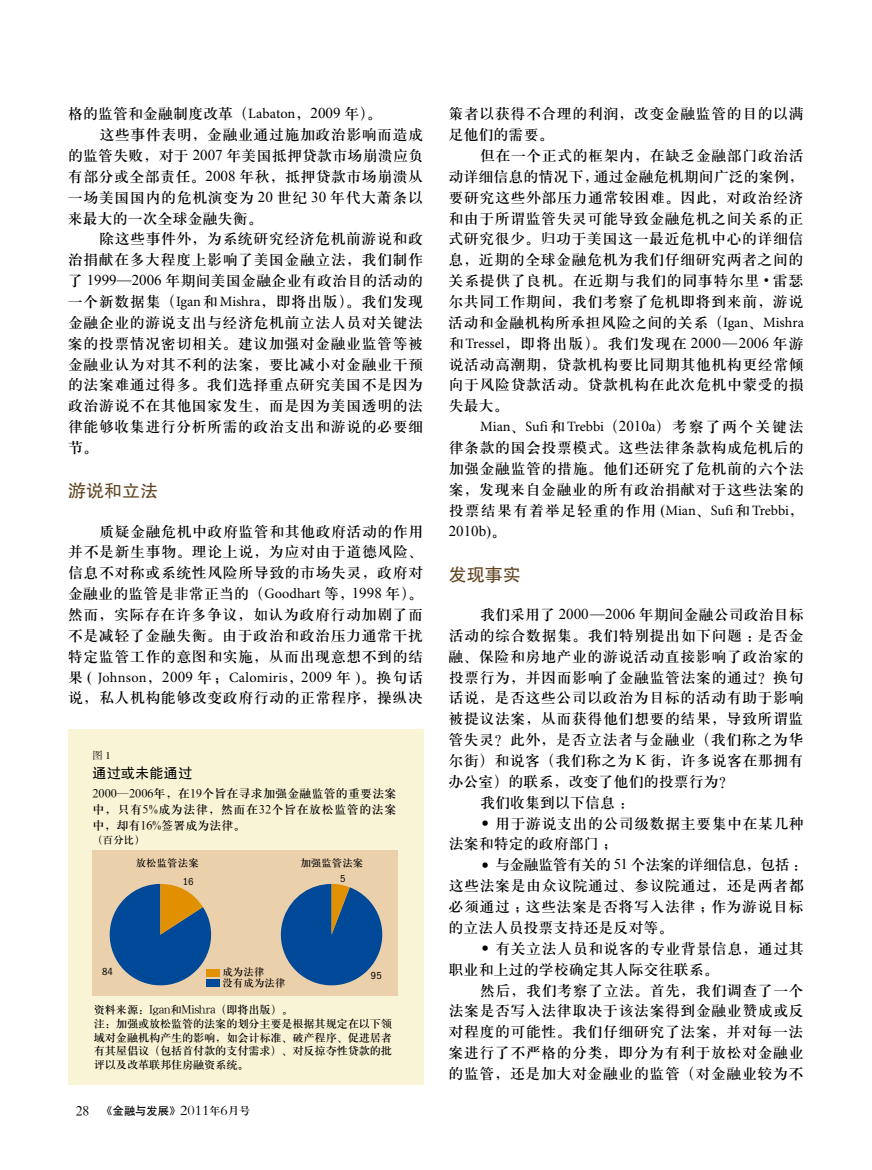
<style>
.page{position:relative;width:872px;height:1170px;background:#fff}
.page>*{position:absolute;margin:0;border:0;box-sizing:border-box;transform-origin:0 0}
.t1{font:18px "FZHTK GBK1 0";color:#624523}
.t2{font:15px/20.9px "H Ya 3 gj";letter-spacing:.03em;color:#000;text-align:justify}
.t3{font:15px "H Ya 3 gj";color:#000}
.t4{font:15px "H Ya 3 gj";letter-spacing:.01em;color:#000}
.t5{font:15px "H Ya 3 gj";letter-spacing:-.04em;color:#000}
.t6{font:15px "Times New Roman";color:#000}
.t7{font:14.25px "Minion Pro";letter-spacing:.01em;color:#000}
.t8{font:14.25px "FZHTK GBK1 0";color:#000}
.t9{font:12px/15.8px "H Ya 3 gj";letter-spacing:.01em;color:#000;text-align:justify}
.t10{font:11.25px/13.5px "H Ya 3 gj";letter-spacing:-.02em;color:#000}
.t11{font:10.95px "H Yb 1 gj";color:#000}
.t12{font:10.5px/11.2px "H Ya 3 gj";color:#000}
.t13{font:condensed 10.5px "ITC Franklin Gothic Std";color:#000}
.t14{font:10.5px "FZSSK GBK1 0";color:#000}
.s1{font-family:"Minion Pro";font-size:14.25px}
.s2{font-family:"Times New Roman"}
.s3{font-family:"FZKTK GBK1 0"}
.s4{font-family:"H Ya 3 gj";font-size:15px}
.s5{font-family:"Times New Roman";font-size:15px}
.s6{font-family:"H Yc 1 gj"}
.s7{font-family:"H Ya 3 gj";font-size:13.5px}
.s8{font-family:"FZSYJW GB1 0";font-size:14.7px}
.s9{font-family:"H Ya 3 gj"}
.s10{font-family:"FZCCHJW GB1 0";font-size:19.5px}
</style>
<div class="page">
<div style="left:69px;top:729px;width:355px;height:355px;background:#faf4d7"></div>
<div style="left:92px;top:850px;width:306px;height:146px;background:#ebd1ab"></div>
<svg style="left:109px;top:883px;width:109px;height:104px"></svg>
<svg style="left:280px;top:883px;width:103px;height:103px"></svg>
<div style="left:206px;top:969px;width:13px;height:7px;background:#e09000"></div>
<div style="left:206px;top:979px;width:13px;height:7px;background:#004898"></div>
<p class="t3" style="left:68px;top:106px;width:315px">格的监管和金融制度改革（<span class="s1">Labaton</span>，<span class="s2">2009</span> 年）。</p>
<p class="t2" style="left:99px;top:124px;width:325px">这些事件表明，金融业通过施加政治影响而造成</p>
<p class="t4" style="left:68px;top:148px;width:356px">的监管失败，对于 <span class="s2">2007</span> 年美国抵押贷款市场崩溃应负</p>
<p class="t2" style="left:68px;top:166px;width:356px">有部分或全部责任。<span class="s2">2008</span> 年秋，抵押贷款市场崩溃从</p>
<p class="t2" style="left:68px;top:187px;width:356px">一场美国国内的危机演变为 <span class="s2">20</span> 世纪 <span class="s2">30</span> 年代大萧条以</p>
<p class="t3" style="left:68px;top:210px;width:196px">来最大的一次全球金融失衡。</p>
<p class="t2" style="left:99px;top:228px;width:325px">除这些事件外，为系统研究经济危机前游说和政</p>
<p class="t2" style="left:68px;top:249px;width:357px">治捐献在多大程度上影响了美国金融立法，我们制作</p>
<p class="t4" style="left:68px;top:273px;width:356px">了 <span class="s2">1999</span><span class="s3">—</span><span class="s2">2006</span> 年期间美国金融企业有政治目的活动的</p>
<p class="t2" style="left:68px;top:291px;width:357px">一个新数据集（<span class="s1">Igan</span>和<span class="s1">Mishra</span>，即将出版）。我们发现</p>
<p class="t2" style="left:68px;top:312px;width:356px">金融企业的游说支出与经济危机前立法人员对关键法</p>
<p class="t2" style="left:68px;top:333px;width:357px">案的投票情况密切相关。建议加强对金融业监管等被</p>
<p class="t2" style="left:68px;top:353px;width:357px">金融业认为对其不利的法案，要比减小对金融业干预</p>
<p class="t2" style="left:68px;top:374px;width:357px">的法案难通过得多。我们选择重点研究美国不是因为</p>
<p class="t2" style="left:68px;top:395px;width:357px">政治游说不在其他国家发生，而是因为美国透明的法</p>
<p class="t2" style="left:68px;top:416px;width:356px">律能够收集进行分析所需的政治支出和游说的必要细</p>
<p class="t2" style="left:68px;top:437px;width:31px">节。</p>
<p class="t1" style="left:68px;top:481px;width:91px">游说和立法</p>
<p class="t2" style="left:68px;top:520px;width:357px;text-indent:32px">质疑金融危机中政府监管和其他政府活动的作用并不是新生事物。理论上说，为应对由于道德风险、信息不对称或系统性风险所导致的市场失灵，政府对金融业的监管是非常正当的（<span class="s1">Goodhart</span> 等，<span class="s2">1998</span> 年）。然而，实际存在许多争议，如认为政府行动加剧了而不是减轻了金融失衡。由于政治和政治压力通常干扰特定监管工作的意图和实施，从而出现意想不到的结</p>
<p class="t7" style="left:68px;top:668px;width:357px"><span class="s4">果</span> <span class="s5">(</span> Johnson<span class="s4">，</span><span class="s5">2009</span> <span class="s4">年；</span>Calomiris<span class="s4">，</span><span class="s5">2009</span> <span class="s4">年</span> <span class="s5">)</span><span class="s4">。换句话</span></p>
<p class="t2" style="left:68px;top:687px;width:356px">说，私人机构能够改变政府行动的正常程序，操纵决</p>
<p class="t13" style="left:92px;top:659px;width:53px">Igan, 5/6/11</p>
<p class="t14" style="left:92px;top:749px;width:20px">图 1</p>
<p class="t8" style="left:92px;top:765px;width:101px">通过或未能通过</p>
<p class="t9" style="left:92px;top:785px;width:305px">2000<span class="s6">—</span>2006年，在19个旨在寻求加强金融监管的重要法案中，只有5%成为法律，然而在32个旨在放松监管的法案中，却有16%签署成为法律。</p>
<p class="t12" style="left:92px;top:834px;width:54px">（百分比）</p>
<p class="t12" style="left:136px;top:856px;width:65px">放松监管法案</p>
<p class="t12" style="left:300px;top:856px;width:65px">加强监管法案</p>
<p class="t13" style="left:102px;top:965px;width:12px">84</p>
<p class="t13" style="left:183px;top:875px;width:12px">16</p>
<p class="t12" style="left:222px;top:966px;width:65px">成为法律<br>没有成为法律</p>
<p class="t13" style="left:340px;top:872px;width:7px">5</p>
<p class="t13" style="left:371px;top:969px;width:12px">95</p>
<p class="t10" style="left:94px;top:1003px;width:300px">资料来源：Igan和Mishra（即将出版）。<br>注：加强或放松监管的法案的划分主要是根据其规定在以下领域对金融机构产生的影响，如会计标准、破产程序、促进居者有其屋倡议（包括首付款的支付需求）、对反掠夺性贷款的批评以及改革联邦住房融资系统。</p>
<p class="t11" style="left:76px;top:1105px;width:176px"><span class="s7">28</span> 《金融与发展》<span class="s8">2011</span><span class="s9">年</span><span class="s8">6</span><span class="s9">月号</span></p>
<p class="t2" style="left:448px;top:103px;width:357px">策者以获得不合理的利润，改变金融监管的目的以满足他们的需要。</p>
<p class="t2" style="left:448px;top:145px;width:357px;text-indent:32px">但在一个正式的框架内，在缺乏金融部门政治活动详细信息的情况下，通过金融危机期间广泛的案例，要研究这些外部压力通常较困难。因此，对政治经济和由于所谓监管失灵可能导致金融危机之间关系的正式研究很少。归功于美国这一最近危机中心的详细信息，近期的全球金融危机为我们仔细研究两者之间的关系提供了良机。在近期与我们的同事特尔里 <span class="s2">•</span> 雷瑟尔共同工作期间，我们考察了危机即将到来前，游说活动和金融机构所承担风险之间的关系（<span class="s1">Igan</span>、<span class="s1">Mishra</span>和<span class="s1">Tressel</span>，即将出版）。我们发现在 <span class="s2">2000</span><span class="s3">—</span><span class="s2">2006</span> 年游说活动高潮期，贷款机构要比同期其他机构更经常倾向于风险贷款活动。贷款机构在此次危机中蒙受的损失最大。</p>
<p class="t7" style="left:480px;top:418px;width:325px">Mian<span class="s4">、</span>Sufi<span class="s4">和</span>Trebbi<span class="s4">（</span><span class="s5">2010a</span><span class="s4">）考察了两个关键法</span></p>
<p class="t2" style="left:449px;top:437px;width:357px">律条款的国会投票模式。这些法律条款构成危机后的加强金融监管的措施。他们还研究了危机前的六个法案，发现来自金融业的所有政治捐献对于这些法案的投票结果有着举足轻重的作用 <span class="s2">(</span><span class="s1">Mian</span>、<span class="s1">Sufi</span>和<span class="s1">Trebbi</span>，</p>
<p class="t6" style="left:449px;top:520px;width:59px">2010b)<span class="s9">。</span></p>
<p class="t1" style="left:449px;top:564px;width:73px">发现事实</p>
<p class="t3" style="left:480px;top:607px;width:325px">我们采用了 <span class="s2">2000</span><span class="s3">—</span><span class="s2">2006</span> 年期间金融公司政治目标</p>
<p class="t2" style="left:449px;top:625px;width:356px">活动的综合数据集。我们特别提出如下问题：是否金</p>
<p class="t2" style="left:448px;top:645px;width:357px">融、保险和房地产业的游说活动直接影响了政治家的</p>
<p class="t2" style="left:449px;top:666px;width:356px">投票行为，并因而影响了金融监管法案的通过？换句</p>
<p class="t2" style="left:448px;top:687px;width:357px">话说，是否这些公司以政治为目标的活动有助于影响</p>
<p class="t2" style="left:448px;top:708px;width:356px">被提议法案，从而获得他们想要的结果，导致所谓监</p>
<p class="t2" style="left:448px;top:729px;width:356px">管失灵？此外，是否立法者与金融业（我们称之为华</p>
<p class="t2" style="left:448px;top:750px;width:356px">尔街）和说客（我们称之为 <span class="s2">K</span> 街，许多说客在那拥有</p>
<p class="t3" style="left:448px;top:773px;width:287px">办公室）的联系，改变了他们的投票行为？</p>
<p class="t3" style="left:480px;top:794px;width:155px">我们收集到以下信息：</p>
<p class="t2" style="left:475px;top:812px;width:330px"><span class="s10">·</span>用于游说支出的公司级数据主要集中在某几种</p>
<p class="t3" style="left:449px;top:836px;width:170px">法案和特定的政府部门；</p>
<p class="t5" style="left:475px;top:857px;width:334px"><span class="s10">·</span>与金融监管有关的 <span class="s2">51</span> 个法案的详细信息，包括：</p>
<p class="t2" style="left:448px;top:875px;width:356px">这些法案是由众议院通过、参议院通过，还是两者都</p>
<p class="t2" style="left:448px;top:896px;width:356px">必须通过；这些法案是否将写入法律；作为游说目标</p>
<p class="t3" style="left:448px;top:919px;width:226px">的立法人员投票支持还是反对等。</p>
<p class="t2" style="left:475px;top:937px;width:330px"><span class="s10">·</span>有关立法人员和说客的专业背景信息，通过其</p>
<p class="t3" style="left:448px;top:961px;width:271px">职业和上过的学校确定其人际交往联系。</p>
<p class="t2" style="left:480px;top:979px;width:325px">然后，我们考察了立法。首先，我们调查了一个</p>
<p class="t2" style="left:449px;top:1000px;width:356px">法案是否写入法律取决于该法案得到金融业赞成或反</p>
<p class="t2" style="left:448px;top:1021px;width:356px">对程度的可能性。我们仔细研究了法案，并对每一法</p>
<p class="t2" style="left:448px;top:1042px;width:357px">案进行了不严格的分类，即分为有利于放松对金融业</p>
<p class="t2" style="left:448px;top:1062px;width:356px">的监管，还是加大对金融业的监管（对金融业较为不</p>
</div>
